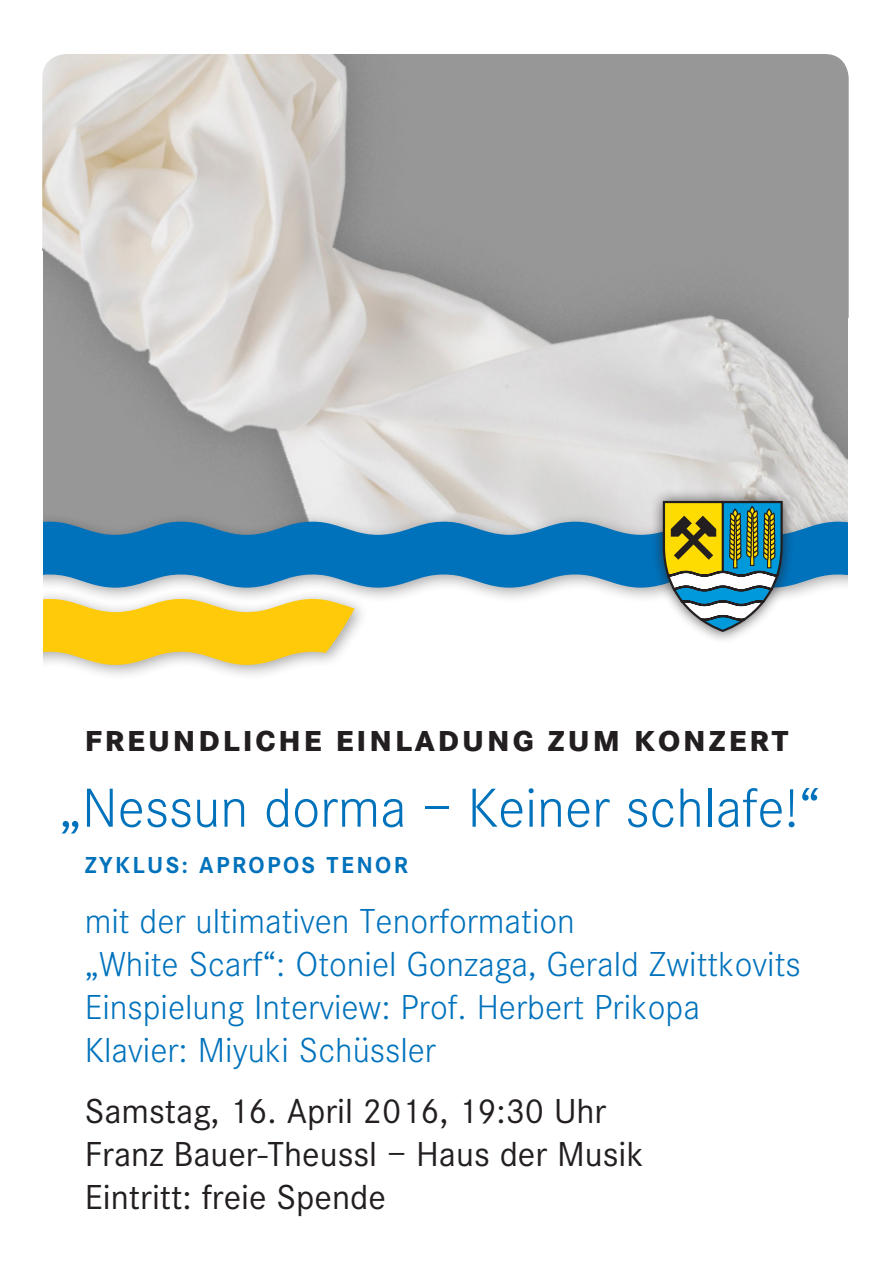
<style>
.page{position:relative;width:893px;height:1263px;background:#fff}
.page>*{position:absolute;margin:0;border:0;box-sizing:border-box;transform-origin:0 0}
.t1{font:300 57px "Corporate S";color:#0072bc}
.t2{font:300 36px/43.2px "Corporate S";color:#0072bc}
.t3{font:36px/43.2px "Corporate S";color:#231f20}
.t4{font:800 30px "Corporate S";letter-spacing:.1em;color:#231f20}
.t5{font:700 24px "Corporate S";letter-spacing:.1em;color:#0072bc}
</style>
<div class="page">
<img style="left:42px;top:54px;width:807px;height:458px">
<div style="left:0;top:512px;width:893px;height:92px;background:#231f20;opacity:.4"></div>
<svg style="left:42px;top:521px;width:807px;height:67px;fill:#0072bc"></svg>
<div style="left:0;top:589px;width:369px;height:92px;background:#231f20;opacity:.4"></div>
<svg style="left:42px;top:598px;width:313px;height:67px"></svg>
<div style="left:849px;top:318px;width:44px;height:881px;background:#fff"></div>
<div style="left:0;top:251px;width:42px;height:926px;background:#fff"></div>
<div style="left:650px;top:488px;width:146px;height:156px;background:#231f20;opacity:.75"></div>
<svg style="left:663px;top:501px;width:120px;height:131px"></svg>
<p class="t4" style="left:85px;top:723px;width:705px">FREUNDLICHE EINLADUNG ZUM KONZERT</p>
<p class="t1" style="left:59px;top:777px;width:763px">„Nessun dorma – Keiner schlafe!“</p>
<p class="t5" style="left:85px;top:851px;width:325px">ZYKLUS: APROPOS TENOR</p>
<p class="t2" style="left:85px;top:900px;width:717px">mit der ultimativen Tenorformation<br>„White Scarf“: Otoniel Gonzaga, Gerald Zwittkovits Einspielung Interview: Prof. Herbert Prikopa Klavier: Miyuki Schüssler</p>
<p class="t3" style="left:85px;top:1089px;width:561px">Samstag, 16. April 2016, 19:30 Uhr<br>Franz Bauer-Theussl – Haus der Musik<br>Eintritt: freie Spende</p>
</div>
